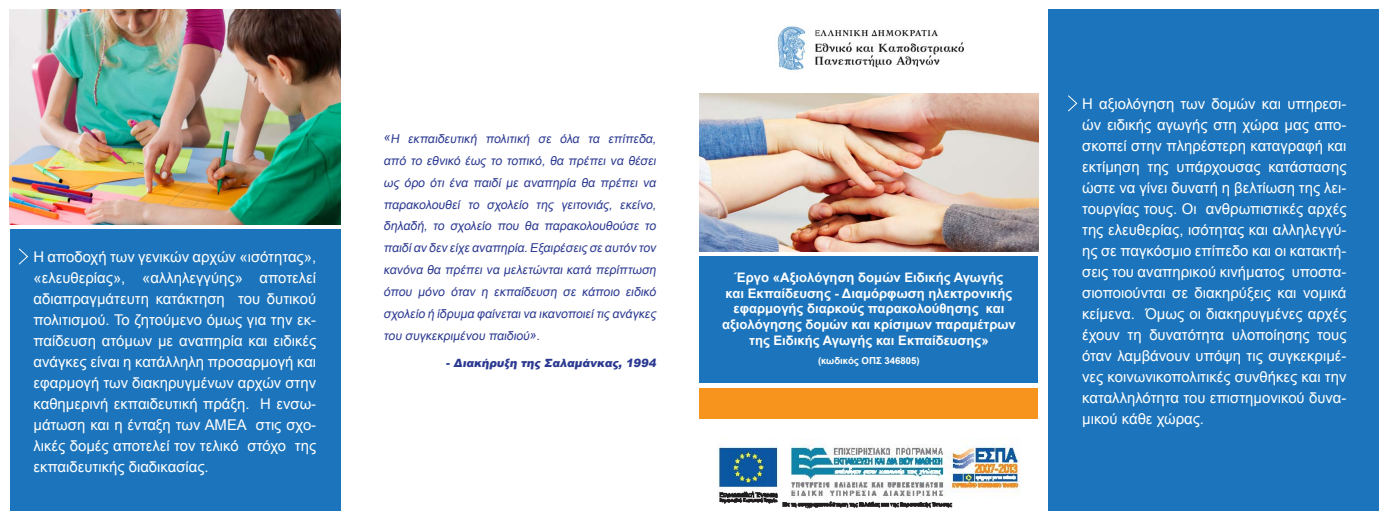
<style>
.page{position:relative;width:1389px;height:521px;background:#fff}
.page>*{position:absolute;margin:0;border:0;box-sizing:border-box;transform-origin:0 0}
.t1{font:14.88px/21px "Arial";color:#fff;text-align:justify}
.t2{font:700 13.12px/15.8px "Arial";color:#fff;text-align:center}
.t3{font:12.25px/21.9px "Arial";color:#2b3990;text-align:justify}
.t4{font:900 11.38px "Arial";color:#2b3990}
.t5{font:700 9.62px "Arial";color:#fff}
</style>
<div class="page">
<div style="left:10px;top:229px;width:330px;height:282px;background:#1c75bc"></div>
<img style="left:10px;top:10px;width:330px;height:214px">
<img style="left:717px;top:438px;width:303px;height:71px">
<div style="left:699px;top:256px;width:339px;height:127px;background:#1c75bc"></div>
<div style="left:699px;top:389px;width:339px;height:30px;background:#f7941e"></div>
<img style="left:699px;top:94px;width:339px;height:157px">
<div style="left:1049px;top:10px;width:330px;height:501px;background:#1c75bc"></div>
<svg style="left:18px;top:248px;width:10px;height:17px"></svg>
<img style="left:777px;top:25px;width:187px;height:45px">
<svg style="left:1068px;top:95px;width:10px;height:17px"></svg>
<p class="t1" style="left:33px;top:246px;width:284px">Η αποδοχή των γενικών αρχών «ισότητας», «ελευθερίας», «αλληλεγγύης» αποτελεί αδιαπραγμάτευτη κατάκτηση του δυτικού πολιτισμού. Το ζητούμενο όμως για την εκ&shy;παίδευση ατόμων με αναπηρία και ειδικές ανάγκες είναι η κατάλληλη προσαρμογή και εφαρμογή των διακηρυγμένων αρχών στην καθημερινή εκπαιδευτική πράξη. Η ενσω&shy;μάτωση και η ένταξη των ΑΜΕΑ στις σχο&shy;λικές δομές αποτελεί τον τελικό στόχο της εκπαιδευτικής διαδικασίας.</p>
<p class="t3" style="left:384px;top:128px;width:276px">«Η εκπαιδευτική πολιτική σε όλα τα επίπεδα, από το εθνικό έως το τοπικό, θα πρέπει να θέσει ως όρο ότι ένα παιδί με αναπηρία θα πρέπει να παρακολουθεί το σχολείο της γειτονιάς, εκείνο, δηλαδή, το σχολείο που θα παρακολουθούσε το παιδίαν δεν είχε αναπηρία.Εξαιρέσεις σε αυτόν τον κανόνα θα πρέπει να μελετώνται κατά περίπτωση όπου μόνο όταν η εκπαίδευση σε κάποιο ειδικό σχολείο ή ίδρυμα φαίνεταινα ικανοποιείτις ανάγκες του συγκεκριμένου παιδιού».</p>
<p class="t4" style="left:446px;top:355px;width:214px">- Διακήρυξη της Σαλαμάνκας, 1994</p>
<p class="t2" style="left:722px;top:270px;width:295px">Έργο «Αξιολόγηση δομών Ειδικής Αγωγής<br>και Εκπαίδευσης - Διαμόρφωση ηλεκτρονικής εφαρμογής διαρκούς παρακολούθησης και αξιολόγησης δομών και κρίσιμων παραμέτρων της Ειδικής Αγωγής και Εκπαίδευσης»</p>
<p class="t5" style="left:818px;top:354px;width:103px">(κωδικός ΟΠΣ 346805)</p>
<p class="t1" style="left:1082px;top:93px;width:266px">Η αξιολόγηση των δομών και υπηρεσι&shy;ών ειδικής αγωγής στη χώρα μας απο&shy;σκοπεί στην πληρέστερη καταγραφή και εκτίμηση της υπάρχουσας κατάστασης ώστε να γίνει δυνατή η βελτίωση της λει&shy;τουργίας τους. Οι ανθρωπιστικές αρχές της ελευθερίας, ισότητας και αλληλεγγύ&shy;ης σε παγκόσμιο επίπεδο και οι κατακτή&shy;σεις του αναπηρικού κινήματος υποστα&shy;σιοποιούνται σε διακηρύξεις και νομικά κείμενα. Όμως οι διακηρυγμένες αρχές έχουν τη δυνατότητα υλοποίησης τους όταν λαμβάνουν υπόψη τις συγκεκριμέ&shy;νες κοινωνικοπολιτικές συνθήκες και την καταλληλότητα του επιστημονικού δυνα&shy;μικού κάθε χώρας.</p>
</div>
